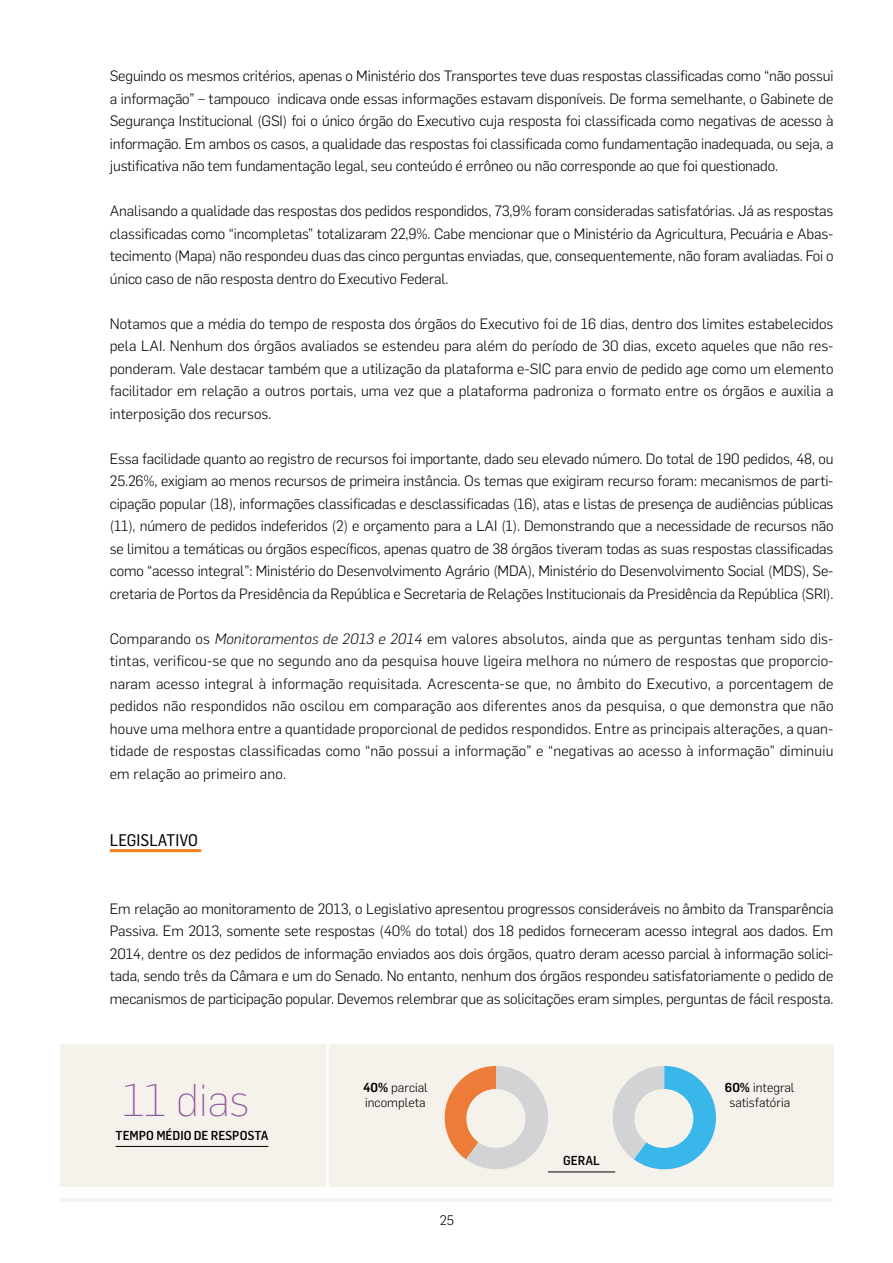
<style>
.page{position:relative;width:893px;height:1263px;background:#fff}
.page>*{position:absolute;margin:0;border:0;box-sizing:border-box;transform-origin:0 0}
.t1{font:200 45px "Flama";color:#8f53a1}
.t2{font:16.5px "Flama Semicondensed Basic";letter-spacing:.005em;color:#000}
.t3{font:300 14.7px/22.5px "Flama";letter-spacing:-.01em;color:#000;text-align:justify}
.t4{font:300 13.5px "Flama";color:#000}
.t5{font:300 12.75px/15.3px "Flama";color:#000}
.t6{font:500 12.75px "Flama Semicondensed";color:#000}
.s1{font-style:italic}
.s2{font-weight:500}
</style>
<div class="page">
<hr style="left:60px;top:1198px;width:773px;height:3px;background:#f5f1eb">
<div style="left:60px;top:1044px;width:773px;height:142px;background:#f5f1eb"></div>
<hr style="left:110px;top:849px;width:91px;height:3px;background:#f58020">
<hr style="left:116px;top:1146px;width:152px;height:1px;background:#000">
<hr style="left:548px;top:1171px;width:67px;height:1px;background:#000">
<hr style="left:326px;top:1033px;width:3px;height:159px;background:#fff">
<svg style="left:444px;top:1066px;width:104px;height:103px"></svg>
<svg style="left:612px;top:1066px;width:104px;height:103px"></svg>
<p class="t3" style="left:110px;top:64px;width:725px">Seguindo os mesmos critérios, apenas o Ministério dos Transportes teve duas respostas classificadas como “não possui a informação” – tampouco indicava onde essas informações estavam disponíveis. De forma semelhante, o Gabinete de Segurança Institucional (GSI) foi o único órgão do Executivo cuja resposta foi classificada como negativas de acesso à informação. Em ambos os casos, a qualidade das respostas foi classificada como fundamentação inadequada, ou seja, a justificativa não tem fundamentação legal, seu conteúdo é errôneo ou não corresponde ao que foi questionado.</p>
<p class="t3" style="left:110px;top:199px;width:725px">Analisando a qualidade das respostas dos pedidos respondidos, 73,9% foram consideradas satisfatórias. Já as respostas classificadas como “incompletas” totalizaram 22,9%. Cabe mencionar que o Ministério da Agricultura, Pecuária e Abas&shy;tecimento (Mapa) não respondeu duas das cinco perguntas enviadas, que, consequentemente, não foram avaliadas. Foi o único caso de não resposta dentro do Executivo Federal.</p>
<p class="t3" style="left:110px;top:311px;width:725px">Notamos que a média do tempo de resposta dos órgãos do Executivo foi de 16 dias, dentro dos limites estabelecidos pela LAI. Nenhum dos órgãos avaliados se estendeu para além do período de 30 dias, exceto aqueles que não res&shy;ponderam. Vale destacar também que a utilização da plataforma e-SIC para envio de pedido age como um elemento facilitador em relação a outros portais, uma vez que a plataforma padroniza o formato entre os órgãos e auxilia a interposição dos recursos.</p>
<p class="t3" style="left:110px;top:446px;width:725px">Essa facilidade quanto ao registro de recursos foi importante, dado seu elevado número. Do total de 190 pedidos, 48, ou 25.26%, exigiam ao menos recursos de primeira instância. Os temas que exigiram recurso foram: mecanismos de parti&shy;cipação popular (18), informações classificadas e desclassificadas (16), atas e listas de presença de audiências públicas (11), número de pedidos indeferidos (2) e orçamento para a LAI (1). Demonstrando que a necessidade de recursos não se limitou a temáticas ou órgãos específicos, apenas quatro de 38 órgãos tiveram todas as suas respostas classificadas como “acesso integral”: Ministério do Desenvolvimento Agrário (MDA), Ministério do Desenvolvimento Social (MDS), Se&shy;cretaria de Portos da Presidência da República e Secretaria de Relações Institucionais da Presidência da República (SRI).</p>
<p class="t3" style="left:110px;top:626px;width:725px">Comparando os <span class="s1">Monitoramentos de 2013 e 2014</span> em valores absolutos, ainda que as perguntas tenham sido dis&shy;tintas, verificou-se que no segundo ano da pesquisa houve ligeira melhora no número de respostas que proporcio&shy;naram acesso integral à informação requisitada. Acrescenta-se que, no âmbito do Executivo, a porcentagem de pedidos não respondidos não oscilou em comparação aos diferentes anos da pesquisa, o que demonstra que não houve uma melhora entre a quantidade proporcional de pedidos respondidos. Entre as principais alterações, a quan&shy;tidade de respostas classificadas como “não possui a informação” e “negativas ao acesso à informação” diminuiu em relação ao primeiro ano.</p>
<p class="t2" style="left:110px;top:830px;width:90px">LEGISLATIVO</p>
<p class="t3" style="left:110px;top:896px;width:725px">Em relação ao monitoramento de 2013, o Legislativo apresentou progressos consideráveis no âmbito da Transparência Passiva. Em 2013, somente sete respostas (40% do total) dos 18 pedidos forneceram acesso integral aos dados. Em 2014, dentre os dez pedidos de informação enviados aos dois órgãos, quatro deram acesso parcial à informação solici&shy;tada, sendo três da Câmara e um do Senado. No entanto, nenhum dos órgãos respondeu satisfatoriamente o pedido de mecanismos de participação popular. Devemos relembrar que as solicitações eram simples, perguntas de fácil resposta.</p>
<h1 class="t1" style="left:122px;top:1071px;width:128px">11 dias</h1>
<p class="t5" style="left:363px;top:1079px;width:66px"><span class="s2">40%</span> parcial incompleta</p>
<p class="t5" style="left:725px;top:1079px;width:71px;text-align:center"><span class="s2">60%</span> integral satisfatória</p>
<p class="t6" style="left:116px;top:1127px;width:154px">TEMPO MÉDIO DE RESPOSTA</p>
<p class="t4" style="left:440px;top:1211px;width:16px">25</p>
<p class="t6" style="left:563px;top:1152px;width:38px">GERAL</p>
</div>
